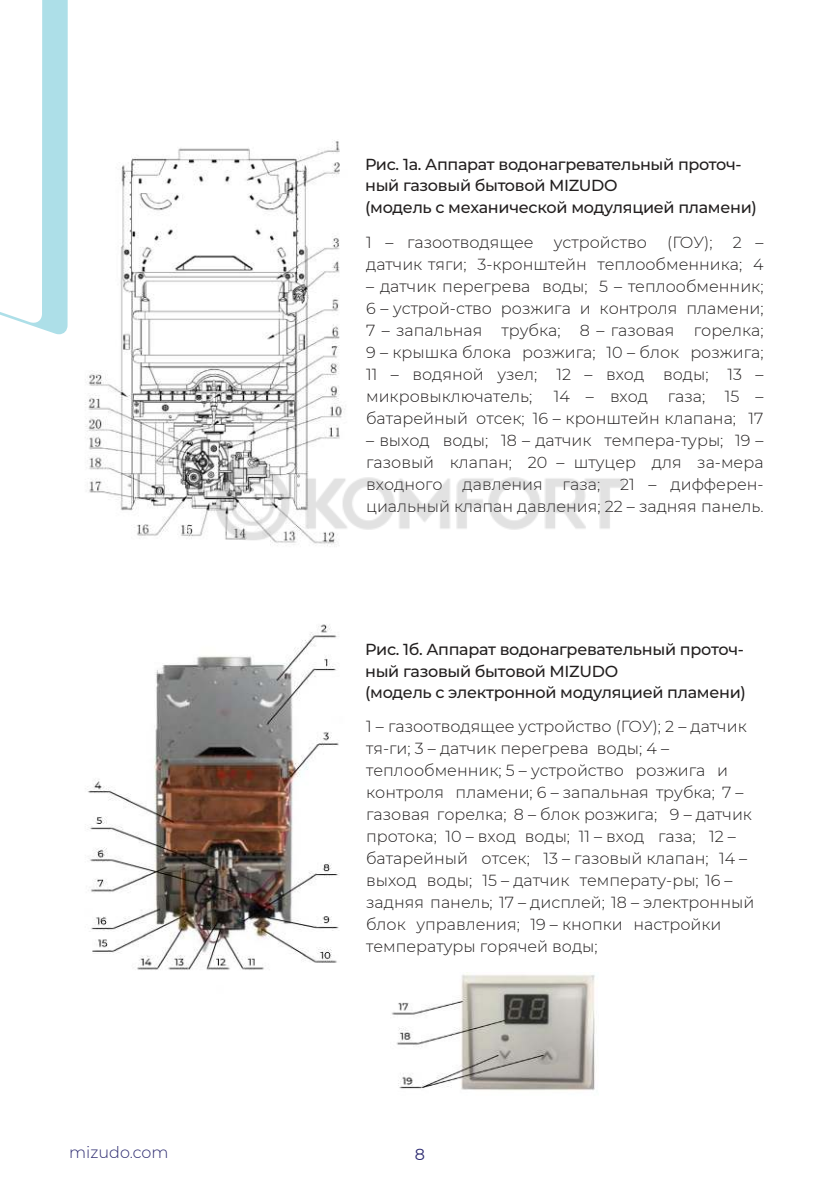
<style>
.page{position:relative;width:840px;height:1191px;background:#fff}
.page>*{position:absolute;margin:0;border:0;box-sizing:border-box;transform-origin:0 0}
.t1{font:300 16px/22px "Montserrat";color:#221f1f;text-align:right}
.t2{font:500 16px/21.6px "Montserrat";letter-spacing:-.02em;color:#221f1f}
.t3{font:300 16px "Montserrat";color:#2e2c71}
.t4{font:16px "Montserrat";color:#2d2b71}
</style>
<div class="page">
<svg style="left:0;top:0;width:68px;height:334px"></svg>
<img style="left:85px;top:140px;width:260px;height:399px">
<img style="left:85px;top:624px;width:255px;height:346px">
<img style="left:391px;top:972px;width:204px;height:119px">
<img style="left:210px;top:457px;width:415px;height:89px">
<p class="t2" style="left:365px;top:154px;width:393px">Рис. 1а. Аппарат водонагревательный проточ&shy;ный газовый бытовой MIZUDO<br>(модель с механической модуляцией пламени)</p>
<p class="t1" style="left:366px;top:231px;width:169px">1 – газоотводящее</p>
<p class="t1" style="left:553px;top:231px;width:94px">устройство</p>
<p class="t1" style="left:666px;top:231px;width:47px">(ГОУ);</p>
<p class="t1" style="left:366px;top:231px;width:399px">2 –<br>датчик тяги; 3-кронштейн теплообменника; 4</p>
<p class="t1" style="left:366px;top:275px;width:399px;text-align:justify">– датчик перегрева воды; 5 – теплообменник; 6 – устрой-ство розжига и контроля пламени; 7 – запальная трубка; 8 – газовая горелка; 9 – крышка блока розжига; 10 – блок розжига; 11 – водяной узел; 12 – вход воды; 13 – микровыключатель;</p>
<p class="t1" style="left:366px;top:385px;width:398px">14 – вход газа; 15 –<br>батарейный отсек; 16 – кронштейн клапана; 17</p>
<p class="t1" style="left:366px;top:429px;width:398px;text-align:justify">– выход воды; 18 – датчик темпера-туры; 19 – газовый клапан; 20 – штуцер для за-мера входного давления газа; 21 – дифферен&shy;циальный клапан давления; 22 – задняя панель.</p>
<p class="t2" style="left:365px;top:640px;width:382px">Рис. 1б. Аппарат водонагревательный проточ&shy;ный газовый бытовой MIZUDO<br>(модель с электронной модуляцией пламени)</p>
<p class="t1" style="left:366px;top:715px;width:389px;text-align:left">1 – газоотводящее устройство (ГОУ); 2 – датчик тя-ги; 3 – датчик перегрева воды; 4 – теплообменник; 5 – устройство розжига и контроля пламени; 6 – запальная трубка; 7 – газовая горелка; 8 – блок розжига; 9 – датчик протока; 10 – вход воды; 11 – вход газа; 12 – батарейный отсек; 13 – газовый клапан; 14 – выход воды; 15 – датчик температу-ры; 16 – задняя панель; 17 – дисплей; 18 – электронный блок управления; 19 – кнопки настройки температуры горячей воды;</p>
<p class="t3" style="left:69px;top:1143px;width:101px">mizudo.com</p>
<p class="t4" style="left:414px;top:1145px;width:12px">8</p>
</div>
